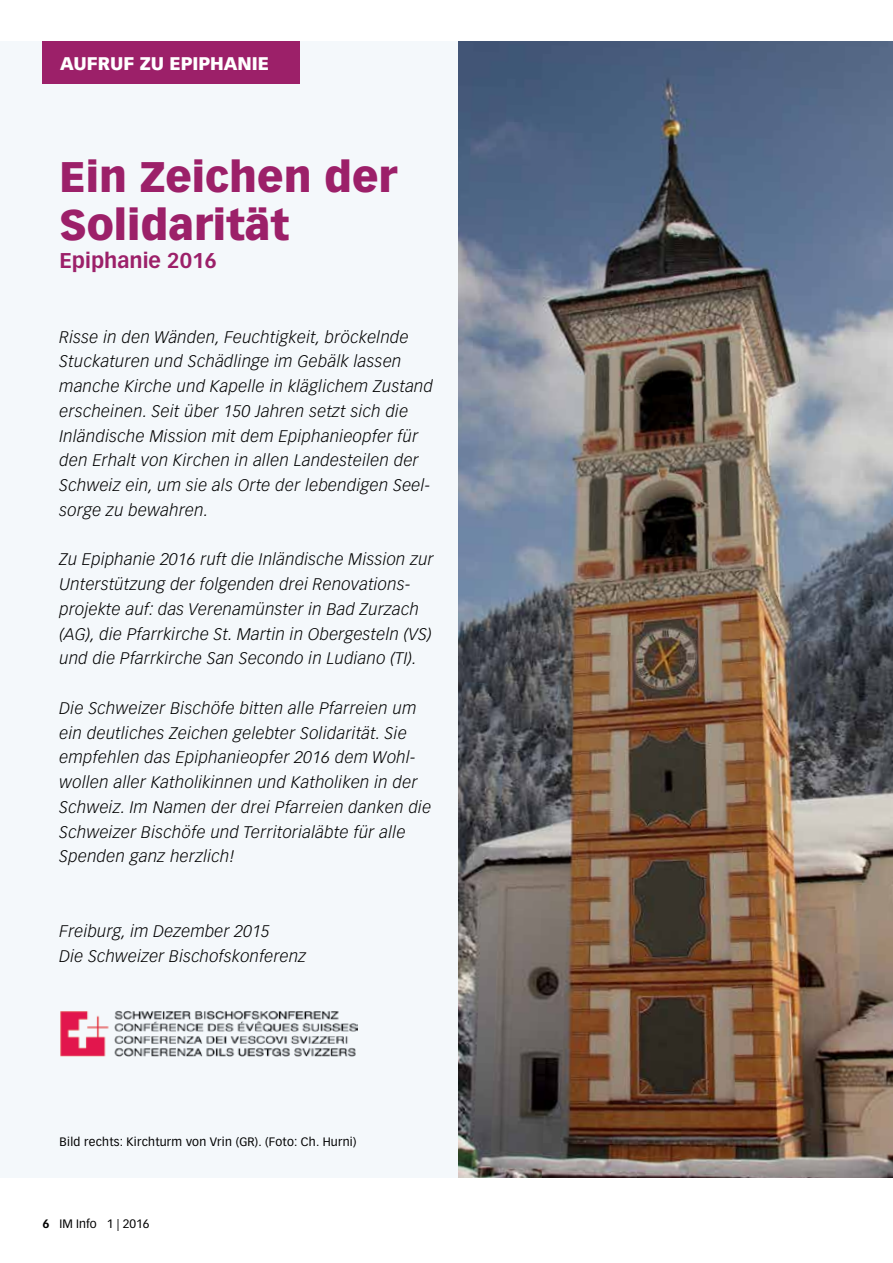
<style>
.page{position:relative;width:893px;height:1263px;background:#fff}
.page>*{position:absolute;margin:0;border:0;box-sizing:border-box;transform-origin:0 0}
.t1{font:900 42px/48px "Vectora LT Std";color:#9c2069}
.t2{font:700 21px "Vectora LT Std";color:#9c2069}
.t3{font:900 18px "Vectora LT Std";color:#fff}
.t4{font:italic 300 16.5px/24.8px "Vectora LT Std";letter-spacing:.025em;color:#000}
.t5{font:12px "Vectora LT Std";letter-spacing:.02em;color:#000}
.t6{font:12px "Vectora LT Std";color:#000}
.s1{font-weight:700}
</style>
<div class="page">
<div style="left:0;top:42px;width:459px;height:1136px;background:#f2f7fa"></div>
<div style="left:42px;top:42px;width:258px;height:42px;background:#9c2069"></div>
<img style="left:60px;top:1010px;width:297px;height:47px">
<img style="left:459px;top:42px;width:433px;height:1136px">
<p class="t3" style="left:60px;top:52px;width:211px">AUFRUF ZU EPIPHANIE</p>
<h1 class="t1" style="left:60px;top:153px;width:339px">Ein Zeichen der<br>Solidarität</h1>
<p class="t2" style="left:60px;top:248px;width:159px">Epiphanie 2016</p>
<p class="t4" style="left:60px;top:324px;width:375px">Risse in den Wänden, Feuchtigkeit, bröckelnde Stuckaturen und Schädlinge im Gebälk lassen manche Kirche und Kapelle in kläglichem Zustand erscheinen. Seit über 150 Jahren setzt sich die Inländische Mission mit dem Epiphanieopfer für den Erhalt von Kirchen in allen Landesteilen der Schweiz ein, um sie als Orte der lebendigen Seel&shy;sorge zu bewahren.</p>
<p class="t4" style="left:60px;top:547px;width:376px">Zu Epiphanie 2016 ruft die Inländische Mission zur Unterstützung der folgenden drei Renovations&shy;projekte auf: das Verenamünster in Bad Zurzach (AG), die Pfarrkirche St. Martin in Obergesteln (VS) und die Pfarrkirche San Secondo in Ludiano (TI).</p>
<p class="t4" style="left:60px;top:696px;width:373px">Die Schweizer Bischöfe bitten alle Pfarreien um ein deutliches Zeichen gelebter Solidarität. Sie empfehlen das Epiphanieopfer 2016 dem Wohl&shy;wollen aller Katholikinnen und Katholiken in der Schweiz. Im Namen der drei Pfarreien danken die Schweizer Bischöfe und Territorialäbte für alle Spenden ganz herzlich!</p>
<p class="t4" style="left:60px;top:918px;width:248px">Freiburg, im Dezember 2015<br>Die Schweizer Bischofskonferenz</p>
<p class="t5" style="left:60px;top:1135px;width:298px">Bild rechts: Kirchturm von Vrin (GR). (Foto: Ch. Hurni)</p>
<p class="t6" style="left:43px;top:1216px;width:108px"><span class="s1">6</span> IM Info 1 | 2016</p>
</div>
